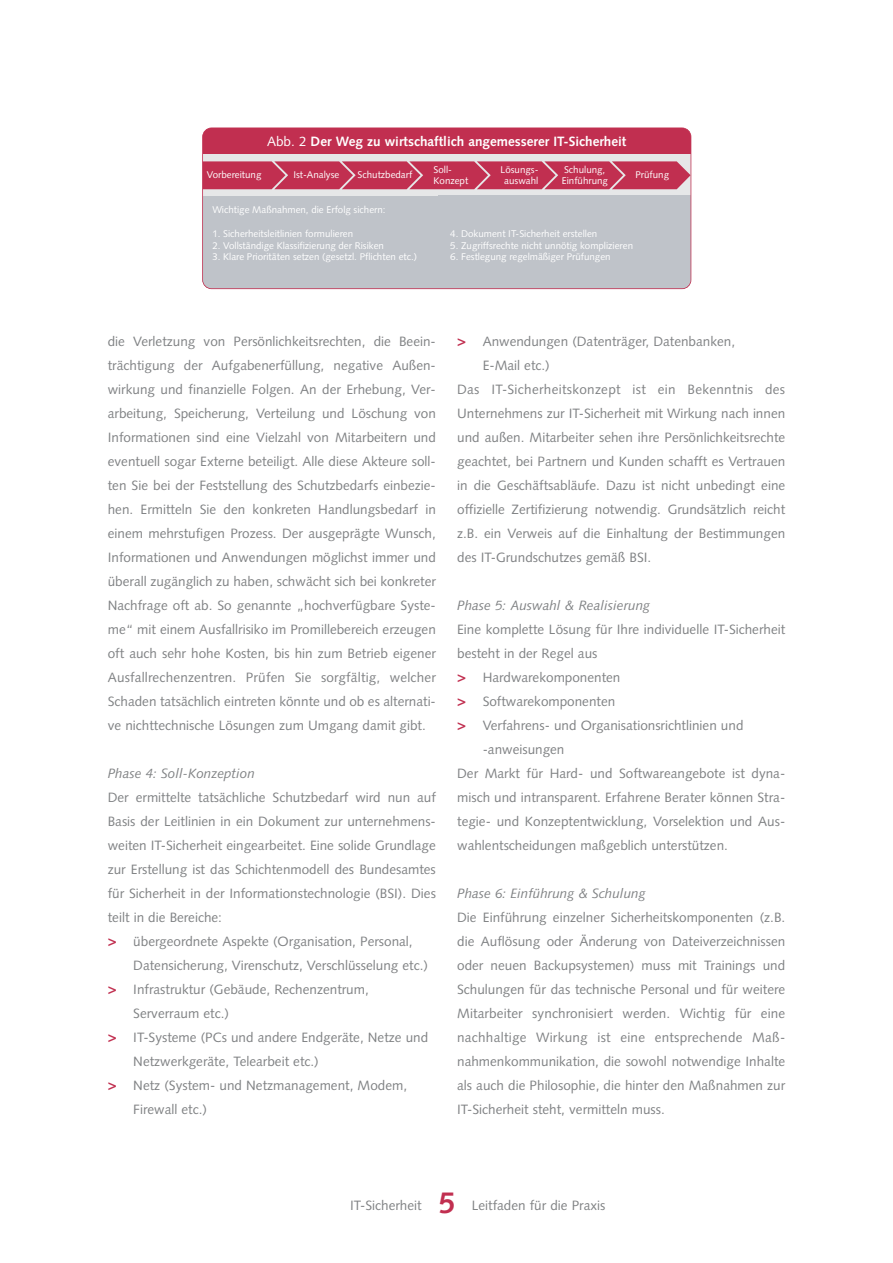
<style>
.page{position:relative;width:893px;height:1263px;background:#fff}
.page>*{position:absolute;margin:0;border:0;box-sizing:border-box;transform-origin:0 0}
.t1{font:700 30px "Syntax";color:#c12f50}
.t2{font:13.5px/24px "Syntax";color:#808284;text-align:justify}
.t3{font:italic 13.5px "Syntax";color:#808284}
.t4{font:700 13.5px "Syntax";color:#fff}
.t5{font:13.5px "Syntax";letter-spacing:.02em;color:#808284}
.t6{font:9.75px/11.7px "Syntax";color:#fff}
.s1{font-weight:400}
.s2{font-weight:700;font-size:15px;color:#c12f50}
</style>
<div class="page">
<div style="left:203px;top:128px;width:488px;height:161px;background:#c12f50;border-radius:9px"></div>
<svg style="left:205px;top:154px;width:483px;height:42px;background:#e3e2e4"></svg>
<svg style="left:205px;top:161px;width:483px;height:28px"></svg>
<div style="left:203px;top:196px;width:488px;height:93px;background:#bfc3c9"></div>
<div style="left:202px;top:128px;width:489px;height:161px;border:2px solid #c12f50;border-radius:9px"></div>
<p class="t4" style="left:267px;top:136px;width:361px"><span class="s1">Abb. 2</span> Der Weg zu wirtschaftlich angemesserer IT-Sicherheit</p>
<p class="t6" style="left:207px;top:170px;width:56px">Vorbereitung</p>
<p class="t6" style="left:293px;top:170px;width:48px">Ist-Analyse</p>
<p class="t6" style="left:358px;top:170px;width:56px">Schutzbedarf</p>
<p class="t6" style="left:434px;top:164px;width:36px">Soll-<br>Konzept</p>
<p class="t6" style="left:500px;top:164px;width:39px;text-align:center">Lösungs&shy;auswahl</p>
<p class="t6" style="left:562px;top:164px;width:48px">Schulung,<br>Einführung</p>
<p class="t6" style="left:635px;top:170px;width:35px">Prüfung</p>
<p class="t6" style="left:212px;top:205px;width:175px">Wichtige Maßnahmen, die Erfolg sichern:</p>
<p class="t6" style="left:212px;top:229px;width:142px">1. Sicherheitsleitlinien formulieren</p>
<p class="t6" style="left:212px;top:240px;width:173px">2. Vollständige Klassifizierung der Risiken</p>
<p class="t6" style="left:212px;top:252px;width:206px">3. Klare Prioritäten setzen (gesetzl. Pflichten etc.)</p>
<p class="t6" style="left:450px;top:229px;width:149px">4. Dokument IT-Sicherheit erstellen</p>
<p class="t6" style="left:450px;top:240px;width:184px">5. Zugriffsrechte nicht unnötig komplizieren</p>
<p class="t6" style="left:450px;top:252px;width:162px">6. Festlegung regelmäßiger Prüfungen</p>
<p class="t2" style="left:108px;top:331px;width:330px">die Verletzung von Persönlichkeitsrechten, die Beein&shy;trächtigung der Aufgabenerfüllung, negative Außen&shy;wirkung und finanzielle Folgen. An der Erhebung, Ver&shy;arbeitung, Speicherung, Verteilung und Löschung von Informationen sind eine Vielzahl von Mitarbeitern und eventuell sogar Externe beteiligt. Alle diese Akteure soll&shy;ten Sie bei der Feststellung des Schutzbedarfs einbezie&shy;hen. Ermitteln Sie den konkreten Handlungsbedarf in einem mehrstufigen Prozess. Der ausgeprägte Wunsch, Informationen und Anwendungen möglichst immer und überall zugänglich zu haben, schwächt sich bei konkreter Nachfrage oft ab. So genannte „hochverfügbare Syste&shy;me“ mit einem Ausfallrisiko im Promillebereich erzeugen oft auch sehr hohe Kosten, bis hin zum Betrieb eigener Ausfallrechenzentren. Prüfen Sie sorgfältig, welcher Schaden tatsächlich eintreten könnte und ob es alternati&shy;ve nichttechnische Lösungen zum Umgang damit gibt.</p>
<p class="t3" style="left:108px;top:768px;width:149px">Phase 4: Soll-Konzeption</p>
<p class="t2" style="left:108px;top:787px;width:330px;text-align:left">Der ermittelte tatsächliche Schutzbedarf wird nun auf Basis der Leitlinien in ein Dokument zur unternehmens&shy;weiten IT-Sicherheit eingearbeitet. Eine solide Grundlage zur Erstellung ist das Schichtenmodell des Bundesamtes für Sicherheit in der Informationstechnologie (BSI). Dies teilt in die Bereiche:<br><span class="s2">&gt;</span> übergeordnete Aspekte (Organisation, Personal,</p>
<p class="t2" style="left:133px;top:955px;width:296px">Datensicherung, Virenschutz, Verschlüsselung etc.)</p>
<p class="t2" style="left:108px;top:979px;width:262px"><span class="s2">&gt;</span> Infrastruktur (Gebäude, Rechenzentrum,</p>
<p class="t2" style="left:133px;top:1003px;width:97px">Serverraum etc.)</p>
<p class="t2" style="left:108px;top:1027px;width:322px"><span class="s2">&gt;</span> IT-Systeme (PCs und andere Endgeräte, Netze und</p>
<p class="t2" style="left:133px;top:1051px;width:187px">Netzwerkgeräte, Telearbeit etc.)</p>
<p class="t2" style="left:108px;top:1075px;width:301px"><span class="s2">&gt;</span> Netz (System- und Netzmanagement, Modem,</p>
<p class="t2" style="left:133px;top:1099px;width:75px">Firewall etc.)</p>
<p class="t2" style="left:457px;top:331px;width:279px"><span class="s2">&gt;</span> Anwendungen (Datenträger, Datenbanken,</p>
<p class="t2" style="left:483px;top:355px;width:69px">E-Mail etc.)</p>
<p class="t5" style="left:457px;top:384px;width:330px">Das IT-Sicherheitskonzept ist ein Bekenntnis des</p>
<p class="t2" style="left:457px;top:403px;width:330px">Unternehmens zur IT-Sicherheit mit Wirkung nach innen</p>
<p class="t2" style="left:457px;top:427px;width:330px">und außen. Mitarbeiter sehen ihre Persönlichkeitsrechte</p>
<p class="t2" style="left:457px;top:451px;width:330px">geachtet, bei Partnern und Kunden schafft es Vertrauen</p>
<p class="t2" style="left:457px;top:475px;width:330px">in die Geschäftsabläufe. Dazu ist nicht unbedingt eine</p>
<p class="t2" style="left:457px;top:499px;width:330px">offizielle Zertifizierung notwendig. Grundsätzlich reicht</p>
<p class="t2" style="left:457px;top:523px;width:330px">z.B. ein Verweis auf die Einhaltung der Bestimmungen</p>
<p class="t2" style="left:457px;top:547px;width:196px">des IT-Grundschutzes gemäß BSI.</p>
<p class="t3" style="left:457px;top:600px;width:194px">Phase 5: Auswahl &amp; Realisierung</p>
<p class="t2" style="left:457px;top:619px;width:330px">Eine komplette Lösung für Ihre individuelle IT-Sicherheit</p>
<p class="t2" style="left:457px;top:643px;width:142px">besteht in der Regel aus</p>
<p class="t2" style="left:457px;top:667px;width:165px"><span class="s2">&gt;</span> Hardwarekomponenten</p>
<p class="t2" style="left:457px;top:691px;width:160px"><span class="s2">&gt;</span> Softwarekomponenten</p>
<p class="t2" style="left:457px;top:715px;width:288px"><span class="s2">&gt;</span> Verfahrens- und Organisationsrichtlinien und</p>
<p class="t2" style="left:483px;top:739px;width:83px">-anweisungen</p>
<p class="t2" style="left:457px;top:763px;width:330px">Der Markt für Hard- und Softwareangebote ist dyna-</p>
<p class="t2" style="left:457px;top:787px;width:330px">misch und intransparent. Erfahrene Berater können Stra-</p>
<p class="t2" style="left:457px;top:811px;width:330px">tegie- und Konzeptentwicklung, Vorselektion und Aus-</p>
<p class="t2" style="left:457px;top:835px;width:272px">wahlentscheidungen maßgeblich unterstützen.</p>
<p class="t3" style="left:457px;top:888px;width:190px">Phase 6: Einführung &amp; Schulung</p>
<p class="t2" style="left:457px;top:907px;width:330px">Die Einführung einzelner Sicherheitskomponenten (z.B. die Auflösung oder Änderung von Dateiverzeichnissen oder neuen Backupsystemen) muss mit Trainings und Schulungen für das technische Personal und für weitere Mitarbeiter synchronisiert werden. Wichtig für eine nachhaltige Wirkung ist eine entsprechende Maß&shy;nahmenkommunikation, die sowohl notwendige Inhalte als auch die Philosophie, die hinter den Maßnahmen zur IT-Sicherheit steht, vermitteln muss.</p>
<h1 class="t1" style="left:439px;top:1191px;width:18px">5</h1>
<p class="t2" style="left:350px;top:1195px;width:73px">IT-Sicherheit</p>
<p class="t2" style="left:472px;top:1195px;width:135px">Leitfaden für die Praxis</p>
</div>
